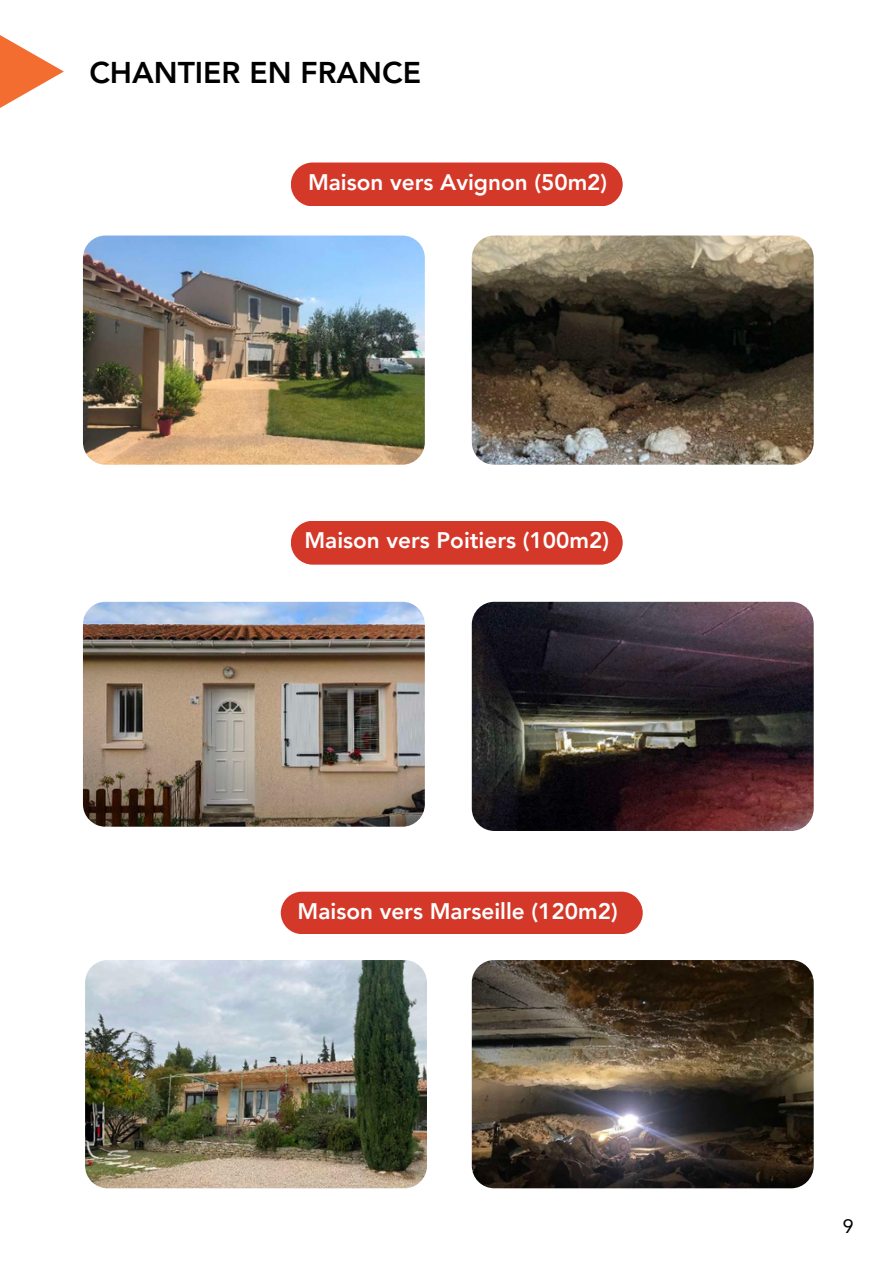
<style>
.page{position:relative;width:893px;height:1264px;background:#fff}
.page>*{position:absolute;margin:0;border:0;box-sizing:border-box;transform-origin:0 0}
.t1{font:800 30px "Avenir LT Pro";color:#000}
.t2{font:800 22.5px "Avenir LT Pro";color:#fff}
.t3{font:19.35px "Avenir LT Pro";color:#000}
</style>
<div class="page">
<img style="left:83px;top:235px;width:342px;height:229px;border-radius:22px">
<img style="left:472px;top:235px;width:341px;height:229px">
<img style="left:83px;top:602px;width:342px;height:224px;border-radius:22px">
<img style="left:472px;top:602px;width:341px;height:229px;border-radius:22px">
<img style="left:472px;top:960px;width:341px;height:228px;border-radius:22px">
<img style="left:85px;top:960px;width:342px;height:228px">
<div style="left:291px;top:162px;width:331px;height:44px;background:#d43829;border-radius:22px"></div>
<div style="left:291px;top:521px;width:331px;height:43px;background:#d43829;border-radius:22px"></div>
<div style="left:281px;top:891px;width:361px;height:43px;background:#d43829"></div>
<svg style="left:0;top:35px;width:64px;height:73px"></svg>
<p class="t1" style="left:89px;top:61px;width:333px">CHANTIER EN FRANCE</p>
<p class="t2" style="left:308px;top:173px;width:301px">Maison vers Avignon (50m2)</p>
<p class="t2" style="left:304px;top:531px;width:306px">Maison vers Poitiers (100m2)</p>
<p class="t2" style="left:297px;top:901px;width:321px">Maison vers Marseille (120m2)</p>
<p class="t3" style="left:842px;top:1217px;width:12px">9</p>
</div>
